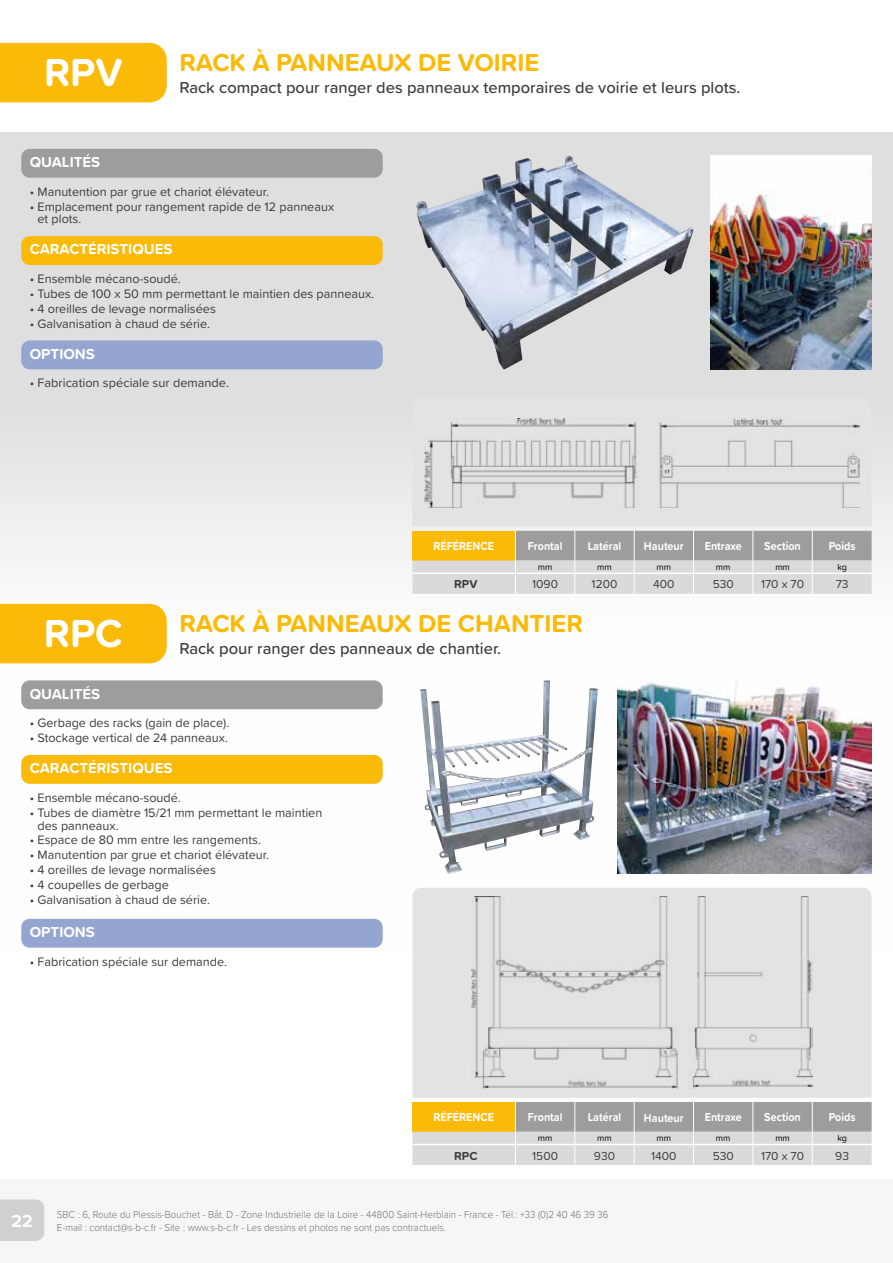
<style>
.page{position:relative;width:893px;height:1263px;background:#fff}
.page>*{position:absolute;margin:0;border:0;box-sizing:border-box;transform-origin:0 0}
.t1{font:700 40.5px "Proxima Soft";color:#fff}
.t2{font:700 25.5px "Proxima Soft";color:#fbba07}
.t3{font:700 18px "Proxima Soft";color:#fff}
.t4{font:500 16.5px "Proxima Soft";color:#3c3c3b}
.t5{font:700 15px "Proxima Soft";color:#fff}
.t6{font:12.75px/12.8px "Proxima Soft";color:#3c3c3b}
.t7{font:700 12px "Proxima Soft";color:#fff;scale:.9 1}
.t8{font:12px "Proxima Soft";color:#3c3c3b}
.t9{font:700 12px "Proxima Soft";color:#3c3c3b}
.t10{font:300 10.5px/12.6px "Proxima Soft";color:#706f6f;scale:.93 1}
.t11{font:9px "Proxima Soft";color:#000}
</style>
<div class="page">
<div style="left:0;top:132px;width:893px;height:821px;background:linear-gradient(to bottom,#d9d9d9,#fff)"></div>
<div style="left:0;top:43px;width:167px;height:59px;background:#fbba07"></div>
<div style="left:412px;top:399px;width:460px;height:127px;background:#e3e3e3"></div>
<img style="left:424px;top:418px;width:436px;height:89px">
<div style="left:412px;top:888px;width:460px;height:210px;background:#e3e3e3"></div>
<img style="left:472px;top:897px;width:340px;height:192px">
<div style="left:21px;top:340px;width:362px;height:29px;background:#95a5d2;border-radius:9px"></div>
<div style="left:21px;top:236px;width:362px;height:29px;background:#fbba07;border-radius:9px"></div>
<div style="left:21px;top:149px;width:362px;height:29px;background:#9d9d9c;border-radius:9px"></div>
<svg style="left:412px;top:531px;width:460px;height:63px;background:#c8c1ad"></svg>
<hr style="left:412px;top:594px;width:103px;height:1px;background:#fff">
<hr style="left:515px;top:594px;width:60px;height:1px;background:#fff">
<hr style="left:575px;top:594px;width:59px;height:1px;background:#fff">
<hr style="left:634px;top:594px;width:59px;height:1px;background:#fff">
<hr style="left:693px;top:594px;width:60px;height:1px;background:#fff">
<hr style="left:753px;top:594px;width:59px;height:1px;background:#fff">
<hr style="left:812px;top:594px;width:60px;height:1px;background:#fff">
<hr style="left:412px;top:573px;width:103px;height:1px;background:#fff">
<hr style="left:515px;top:573px;width:60px;height:1px;background:#fff">
<hr style="left:575px;top:573px;width:59px;height:1px;background:#fff">
<hr style="left:634px;top:573px;width:59px;height:1px;background:#fff">
<hr style="left:693px;top:573px;width:60px;height:1px;background:#fff">
<hr style="left:753px;top:573px;width:59px;height:1px;background:#fff">
<hr style="left:812px;top:573px;width:60px;height:1px;background:#fff">
<svg style="left:412px;top:1102px;width:460px;height:63px;background:#c8c1ad"></svg>
<hr style="left:412px;top:1144px;width:103px;height:1px;background:#fff">
<hr style="left:515px;top:1144px;width:60px;height:1px;background:#fff">
<hr style="left:575px;top:1144px;width:59px;height:1px;background:#fff">
<hr style="left:634px;top:1144px;width:59px;height:1px;background:#fff">
<hr style="left:693px;top:1144px;width:60px;height:1px;background:#fff">
<hr style="left:753px;top:1144px;width:59px;height:1px;background:#fff">
<hr style="left:812px;top:1144px;width:60px;height:1px;background:#fff">
<div style="left:0;top:604px;width:167px;height:59px;background:#fbba07"></div>
<div style="left:21px;top:919px;width:362px;height:29px;background:#95a5d2;border-radius:9px"></div>
<div style="left:21px;top:680px;width:362px;height:29px;background:#9d9d9c;border-radius:9px"></div>
<div style="left:21px;top:755px;width:362px;height:29px;background:#fbba07;border-radius:9px"></div>
<img style="left:420px;top:680px;width:178px;height:194px">
<img style="left:618px;top:680px;width:254px;height:193px">
<img style="left:710px;top:156px;width:162px;height:213px">
<img style="left:416px;top:156px;width:277px;height:213px">
<div style="left:0;top:1179px;width:893px;height:84px;background:#f6f6f6"></div>
<div style="left:0;top:1199px;width:44px;height:42px;background:#d0d0d0"></div>
<h1 class="t1" style="left:44px;top:42px;width:80px">RPV</h1>
<p class="t5" style="left:30px;top:151px;width:72px">QUALITÉS</p>
<h2 class="t2" style="left:179px;top:43px;width:361px">RACK À PANNEAUX DE VOIRIE</h2>
<p class="t4" style="left:179px;top:75px;width:563px">Rack compact pour ranger des panneaux temporaires de voirie et leurs plots.</p>
<p class="t6" style="left:30px;top:184px;width:241px">• Manutention par grue et chariot élévateur.</p>
<p class="t6" style="left:38px;top:199px;width:298px;text-indent:-8px">• Emplacement pour rangement rapide de 12 panneaux et plots.</p>
<p class="t5" style="left:30px;top:238px;width:144px">CARACTÉRISTIQUES</p>
<p class="t6" style="left:30px;top:272px;width:152px">• Ensemble mécano-soudé.</p>
<p class="t6" style="left:30px;top:287px;width:346px">• Tubes de 100 x 50 mm permettant le maintien des panneaux.</p>
<p class="t6" style="left:30px;top:302px;width:188px">• 4 oreilles de levage normalisées</p>
<p class="t6" style="left:30px;top:316px;width:182px">• Galvanisation à chaud de série.</p>
<p class="t5" style="left:30px;top:342px;width:67px">OPTIONS</p>
<p class="t6" style="left:30px;top:376px;width:201px">• Fabrication spéciale sur demande.</p>
<p class="t7" style="left:434px;top:537px;width:69px">RÉFÉRENCE</p>
<p class="t7" style="left:528px;top:537px;width:40px">Frontal</p>
<p class="t7" style="left:588px;top:537px;width:39px">Latéral</p>
<p class="t7" style="left:644px;top:537px;width:46px">Hauteur</p>
<p class="t7" style="left:705px;top:537px;width:43px">Entraxe</p>
<p class="t7" style="left:764px;top:537px;width:42px">Section</p>
<p class="t7" style="left:829px;top:537px;width:31px">Poids</p>
<p class="t11" style="left:538px;top:560px;width:16px">mm</p>
<p class="t11" style="left:597px;top:560px;width:16px">mm</p>
<p class="t11" style="left:657px;top:560px;width:16px">mm</p>
<p class="t11" style="left:716px;top:560px;width:16px">mm</p>
<p class="t11" style="left:775px;top:560px;width:16px">mm</p>
<p class="t11" style="left:837px;top:560px;width:11px">kg</p>
<p class="t9" style="left:454px;top:575px;width:25px">RPV</p>
<p class="t8" style="left:532px;top:575px;width:27px">1090</p>
<p class="t8" style="left:592px;top:575px;width:27px">1200</p>
<p class="t8" style="left:653px;top:575px;width:23px">400</p>
<p class="t8" style="left:713px;top:575px;width:23px">530</p>
<p class="t8" style="left:761px;top:575px;width:45px">170 x 70</p>
<p class="t8" style="left:836px;top:575px;width:14px">73</p>
<h1 class="t1" style="left:44px;top:603px;width:80px">RPC</h1>
<p class="t5" style="left:30px;top:682px;width:72px">QUALITÉS</p>
<h2 class="t2" style="left:179px;top:604px;width:405px">RACK À PANNEAUX DE CHANTIER</h2>
<p class="t4" style="left:179px;top:636px;width:323px">Rack pour ranger des panneaux de chantier.</p>
<p class="t6" style="left:30px;top:716px;width:201px">• Gerbage des racks (gain de place).</p>
<p class="t6" style="left:30px;top:731px;width:200px">• Stockage vertical de 24 panneaux.</p>
<p class="t5" style="left:30px;top:757px;width:144px">CARACTÉRISTIQUES</p>
<p class="t6" style="left:30px;top:791px;width:152px">• Ensemble mécano-soudé.</p>
<p class="t6" style="left:38px;top:805px;width:286px;text-indent:-8px">• Tubes de diamètre 15/21 mm permettant le maintien des panneaux.</p>
<p class="t6" style="left:30px;top:833px;width:233px">• Espace de 80 mm entre les rangements.</p>
<p class="t6" style="left:30px;top:848px;width:241px">• Manutention par grue et chariot élévateur.</p>
<p class="t6" style="left:30px;top:863px;width:188px">• 4 oreilles de levage normalisées</p>
<p class="t6" style="left:30px;top:878px;width:141px">• 4 coupelles de gerbage</p>
<p class="t6" style="left:30px;top:893px;width:182px">• Galvanisation à chaud de série.</p>
<p class="t5" style="left:30px;top:921px;width:67px">OPTIONS</p>
<p class="t6" style="left:30px;top:954px;width:199px">• Fabrication spéciale sur demande.</p>
<p class="t7" style="left:434px;top:1108px;width:69px">RÉFÉRENCE</p>
<p class="t7" style="left:528px;top:1108px;width:40px">Frontal</p>
<p class="t7" style="left:588px;top:1108px;width:39px">Latéral</p>
<p class="t7" style="left:644px;top:1108px;width:46px">Hauteur</p>
<p class="t7" style="left:705px;top:1108px;width:43px">Entraxe</p>
<p class="t7" style="left:764px;top:1108px;width:42px">Section</p>
<p class="t7" style="left:829px;top:1108px;width:31px">Poids</p>
<p class="t11" style="left:538px;top:1131px;width:16px">mm</p>
<p class="t11" style="left:597px;top:1131px;width:16px">mm</p>
<p class="t11" style="left:657px;top:1131px;width:16px">mm</p>
<p class="t11" style="left:716px;top:1131px;width:16px">mm</p>
<p class="t11" style="left:775px;top:1131px;width:16px">mm</p>
<p class="t11" style="left:837px;top:1131px;width:11px">kg</p>
<p class="t9" style="left:454px;top:1146px;width:25px">RPC</p>
<p class="t8" style="left:532px;top:1147px;width:27px">1500</p>
<p class="t8" style="left:594px;top:1147px;width:23px">930</p>
<p class="t8" style="left:651px;top:1147px;width:27px">1400</p>
<p class="t8" style="left:713px;top:1147px;width:23px">530</p>
<p class="t8" style="left:761px;top:1147px;width:45px">170 x 70</p>
<p class="t8" style="left:835px;top:1147px;width:15px">93</p>
<h3 class="t3" style="left:11px;top:1208px;width:23px">22</h3>
<p class="t10" style="left:57px;top:1208px;width:594px">SBC : 6, Route du Plessis-Bouchet - Bât. D - Zone Industrielle de la Loire - 44800 Saint-Herblain - France - Tél.: +33 (0)2 40 46 39 36<br>E-mail : contact@s-b-c.fr - Site : www.s-b-c.fr - Les dessins et photos ne sont pas contractuels.</p>
</div>
